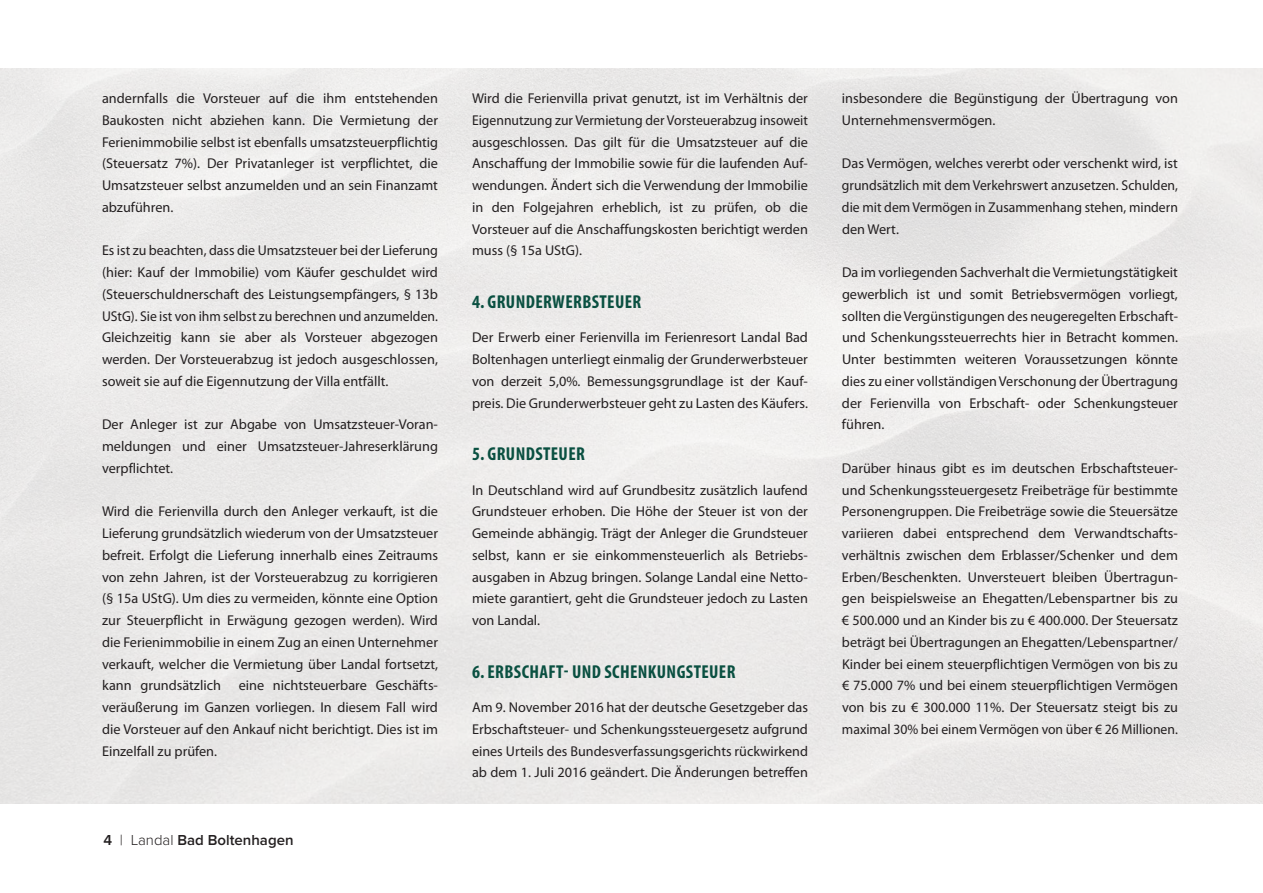
<style>
.page{position:relative;width:1263px;height:893px;background:#fff}
.page>*{position:absolute;margin:0;border:0;box-sizing:border-box;transform-origin:0 0}
.hoofdyussenkop{font:700 condensed 18.75px "Myriad Pro";letter-spacing:.02em;color:#0a5041}
.t1{font:600 15px "Proxima Nova";color:#231f20}
.platte_tekst{font:14.25px/21.8px "Myriad Pro";color:#231f20;text-align:justify}
.s1{font-weight:300}
</style>
<div class="page">
<p class="platte_tekst" style="left:102px;top:87px;width:337px">andernfalls die Vorsteuer auf die ihm entstehenden Baukosten nicht abziehen kann. Die Vermietung der Ferienimmobilie selbst ist ebenfalls umsatzsteuerpflichtig (Steuersatz 7%). Der Privatanleger ist verpflichtet, die Umsatzsteuer selbst anzumelden und an sein Finanzamt abzuführen.</p>
<p class="platte_tekst" style="left:102px;top:239px;width:337px">Es ist zu beachten, dass die Umsatzsteuer bei der Lieferung (hier: Kauf der Immobilie) vom Käufer geschuldet wird (Steuerschuldnerschaft des Leistungsempfängers, § 13b UStG). Sie ist von ihm selbst zu berechnen und anzumelden.<br>Gleichzeitig kann sie aber als Vorsteuer abgezogen werden. Der Vorsteuerabzug ist jedoch ausgeschlossen, soweit sie auf die Eigennutzung der Villa entfällt.</p>
<p class="platte_tekst" style="left:102px;top:413px;width:337px">Der Anleger ist zur Abgabe von Umsatzsteuer-Voran&shy;meldungen und einer Umsatzsteuer-Jahreserklärung verpflichtet.</p>
<p class="platte_tekst" style="left:102px;top:500px;width:337px">Wird die Ferienvilla durch den Anleger verkauft, ist die Lieferung grundsätzlich wiederum von der Umsatzsteuer befreit. Erfolgt die Lieferung innerhalb eines Zeitraums von zehn Jahren, ist der Vorsteuerabzug zu korrigieren (§ 15a UStG). Um dies zu vermeiden, könnte eine Option zur Steuerpflicht in Erwägung gezogen werden). Wird die Ferienimmobilie in einem Zug an einen Unternehmer verkauft, welcher die Vermietung über Landal fortsetzt, kann grundsätzlich eine nichtsteuerbare Geschäfts&shy;veräußerung im Ganzen vorliegen. In diesem Fall wird die Vorsteuer auf den Ankauf nicht berichtigt. Dies ist im Einzelfall zu prüfen.</p>
<p class="t1" style="left:103px;top:832px;width:192px">4 <span class="s1">| Landal</span> Bad Boltenhagen</p>
<p class="platte_tekst" style="left:472px;top:87px;width:337px">Wird die Ferienvilla privat genutzt, ist im Verhältnis der Eigennutzung zur Vermietung der Vorsteuerabzug insoweit ausgeschlossen. Das gilt für die Umsatzsteuer auf die Anschaffung der Immobilie sowie für die laufenden Auf&shy;wendungen. Ändert sich die Verwendung der Immobilie in den Folgejahren erheblich, ist zu prüfen, ob die Vorsteuer auf die Anschaffungskosten berichtigt werden muss (§ 15a UStG).</p>
<p class="hoofdyussenkop" style="left:472px;top:290px;width:171px">4. GRUNDERWERBSTEUER</p>
<p class="platte_tekst" style="left:472px;top:326px;width:337px">Der Erwerb einer Ferienvilla im Ferienresort Landal Bad Boltenhagen unterliegt einmalig der Grunderwerbsteuer von derzeit 5,0%. Bemessungsgrundlage ist der Kauf&shy;preis. Die Grunderwerbsteuer geht zu Lasten des Käufers.</p>
<p class="hoofdyussenkop" style="left:472px;top:442px;width:114px">5. GRUNDSTEUER</p>
<p class="platte_tekst" style="left:472px;top:479px;width:337px">In Deutschland wird auf Grundbesitz zusätzlich laufend Grundsteuer erhoben. Die Höhe der Steuer ist von der Gemeinde abhängig. Trägt der Anleger die Grundsteuer selbst, kann er sie einkommensteuerlich als Betriebs&shy;ausgaben in Abzug bringen. Solange Landal eine Netto&shy;miete garantiert, geht die Grundsteuer jedoch zu Lasten von Landal.</p>
<p class="hoofdyussenkop" style="left:472px;top:660px;width:265px">6. ERBSCHAFT- UND SCHENKUNGSTEUER</p>
<p class="platte_tekst" style="left:472px;top:696px;width:337px">Am 9. November 2016 hat der deutsche Gesetzgeber das Erbschaftsteuer- und Schenkungssteuergesetz aufgrund eines Urteils des Bundesverfassungsgerichts rückwirkend ab dem 1. Juli 2016 geändert. Die Änderungen betreffen</p>
<p class="platte_tekst" style="left:842px;top:87px;width:337px">insbesondere die Begünstigung der Übertragung von<br>Unternehmensvermögen.</p>
<p class="platte_tekst" style="left:842px;top:152px;width:337px">Das Vermögen, welches vererbt oder verschenkt wird, ist grundsätzlich mit dem Verkehrswert anzusetzen. Schulden, die mit dem Vermögen in Zusammenhang stehen, mindern den Wert.</p>
<p class="platte_tekst" style="left:842px;top:261px;width:337px">Da im vorliegenden Sachverhalt die Vermietungstätigkeit gewerblich ist und somit Betriebsvermögen vorliegt, sollten die Vergünstigungen des neugeregelten Erbschaft&shy;und Schenkungssteuerrechts hier in Betracht kommen.<br>Unter bestimmten weiteren Voraussetzungen könnte dies zu einer vollständigen Verschonung der Übertragung der Ferienvilla von Erbschaft- oder Schenkungsteuer führen.</p>
<p class="platte_tekst" style="left:842px;top:457px;width:337px">Darüber hinaus gibt es im deutschen Erbschaftsteuer&shy;und Schenkungssteuergesetz Freibeträge für bestimmte Personengruppen. Die Freibeträge sowie die Steuersätze variieren dabei entsprechend dem Verwandtschafts&shy;verhältnis zwischen dem Erblasser/Schenker und dem Erben/Beschenkten. Unversteuert bleiben Übertragun&shy;gen beispielsweise an Ehegatten/Lebenspartner bis zu € 500.000 und an Kinder bis zu € 400.000. Der Steuersatz beträgt bei Übertragungen an Ehegatten/Lebenspartner/ Kinder bei einem steuerpflichtigen Vermögen von bis zu € 75.000 7% und bei einem steuerpflichtigen Vermögen von bis zu € 300.000 11%. Der Steuersatz steigt bis zu maximal 30% bei einem Vermögen von über € 26 Millionen.</p>
</div>
